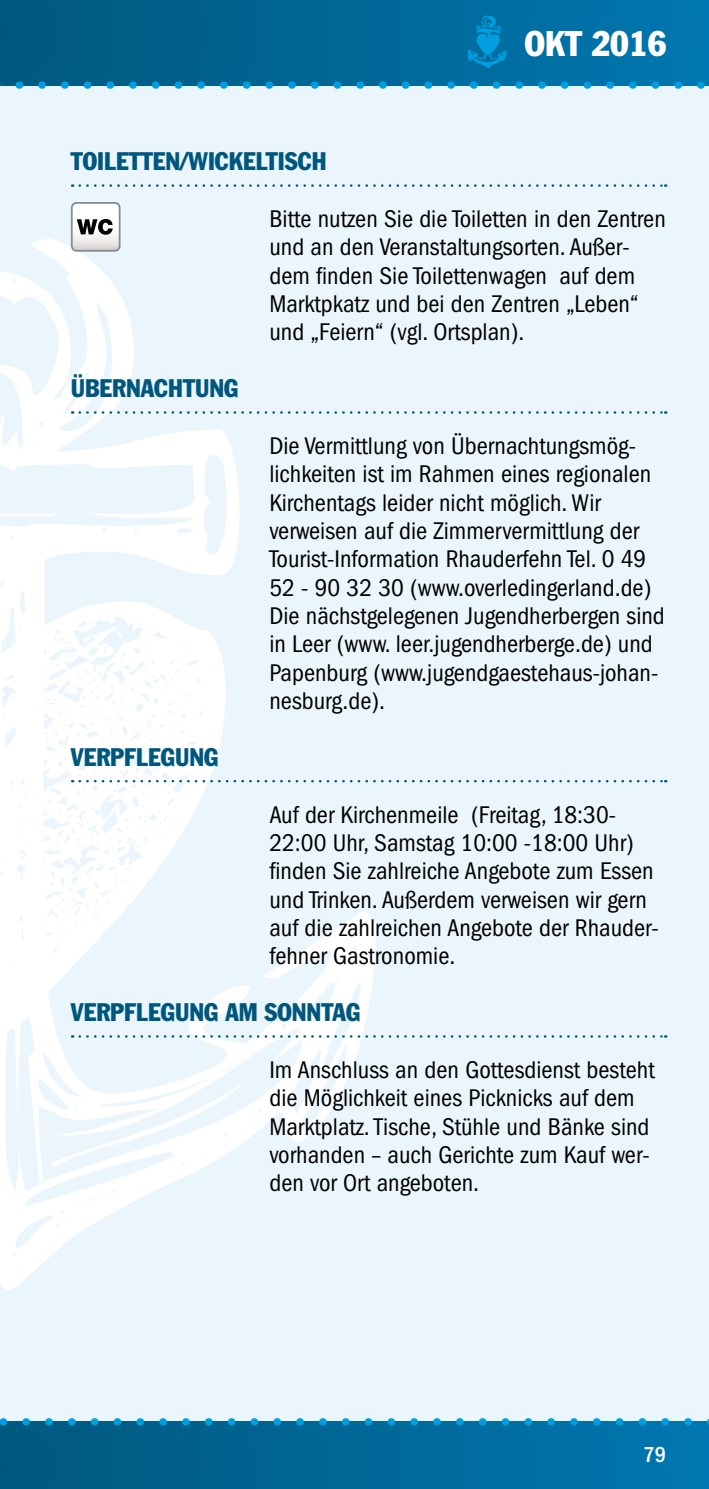
<style>
.page{position:relative;width:709px;height:1489px;background:#fff}
.page>*{position:absolute;margin:0;border:0;box-sizing:border-box;transform-origin:0 0}
.t1{font:condensed 35px "Franklin Gothic";color:#fff}
.t2{font:condensed 25px/28.2px "Franklin Gothic LT";color:#000}
.t3{font:condensed 25px "Franklin Gothic";color:#00577d}
.t4{font:500 condensed 22.5px "Franklin Gothic LT";color:#fff}
</style>
<div class="page">
<div style="left:0;top:68px;width:709px;height:1378px;background:#ebf6fc"></div>
<svg style="left:0;top:227px;width:376px;height:1063px"></svg>
<div style="left:0;top:1421px;width:709px;height:67px;background:linear-gradient(to right,#00587e,#0077b0)"></div>
<svg style="left:0;top:1418px;width:709px;height:7px"></svg>
<div style="left:0;top:0;width:709px;height:85px;background:linear-gradient(to right,#00587d,#0077b0)"></div>
<svg style="left:0;top:81px;width:709px;height:8px"></svg>
<svg style="left:80px;top:184px;width:586px;height:3px"></svg>
<svg style="left:80px;top:411px;width:586px;height:3px"></svg>
<svg style="left:80px;top:780px;width:586px;height:2px"></svg>
<svg style="left:80px;top:1035px;width:586px;height:2px"></svg>
<svg style="left:468px;top:16px;width:39px;height:52px;background:#007fb8"></svg>
<svg style="left:71px;top:202px;width:49px;height:50px"></svg>
<h1 class="t1" style="left:525px;top:22px;width:143px">OKT 2016</h1>
<p class="t3" style="left:71px;top:146px;width:255px">TOILETTEN/WICKELTISCH</p>
<p class="t2" style="left:269px;top:205px;width:398px">Bitte nutzen Sie die Toiletten in den Zentren und an den Veranstaltungsorten. Außer&shy;dem finden Sie Toilettenwagen auf dem Marktpkatz und bei den Zentren „Leben“ und „Feiern“ (vgl. Ortsplan).</p>
<p class="t3" style="left:71px;top:373px;width:167px">ÜBERNACHTUNG</p>
<p class="t2" style="left:269px;top:431px;width:397px">Die Vermittlung von Übernachtungsmög&shy;lichkeiten ist im Rahmen eines regionalen Kirchentags leider nicht möglich. Wir verweisen auf die Zimmervermittlung der Tourist-Information Rhauderfehn Tel. 0 49<br>52 - 90 32 30 (www.overledingerland.de)<br>Die nächstgelegenen Jugendherbergen sind in Leer (www. leer.jugendherberge.de) und Papenburg (www.jugendgaestehaus-johan&shy;nesburg.de).</p>
<p class="t3" style="left:71px;top:741px;width:147px">VERPFLEGUNG</p>
<p class="t2" style="left:269px;top:800px;width:391px">Auf der Kirchenmeile (Freitag, 18:30- 22:00 Uhr, Samstag 10:00 -18:00 Uhr) finden Sie zahlreiche Angebote zum Essen und Trinken. Außerdem verweisen wir gern auf die zahlreichen Angebote der Rhauder&shy;fehner Gastronomie.</p>
<p class="t3" style="left:71px;top:996px;width:291px">VERPFLEGUNG AM SONNTAG</p>
<p class="t2" style="left:269px;top:1055px;width:387px">Im Anschluss an den Gottesdienst besteht die Möglichkeit eines Picknicks auf dem Marktplatz. Tische, Stühle und Bänke sind vorhanden – auch Gerichte zum Kauf wer&shy;den vor Ort angeboten.</p>
<p class="t4" style="left:643px;top:1441px;width:24px">79</p>
</div>
